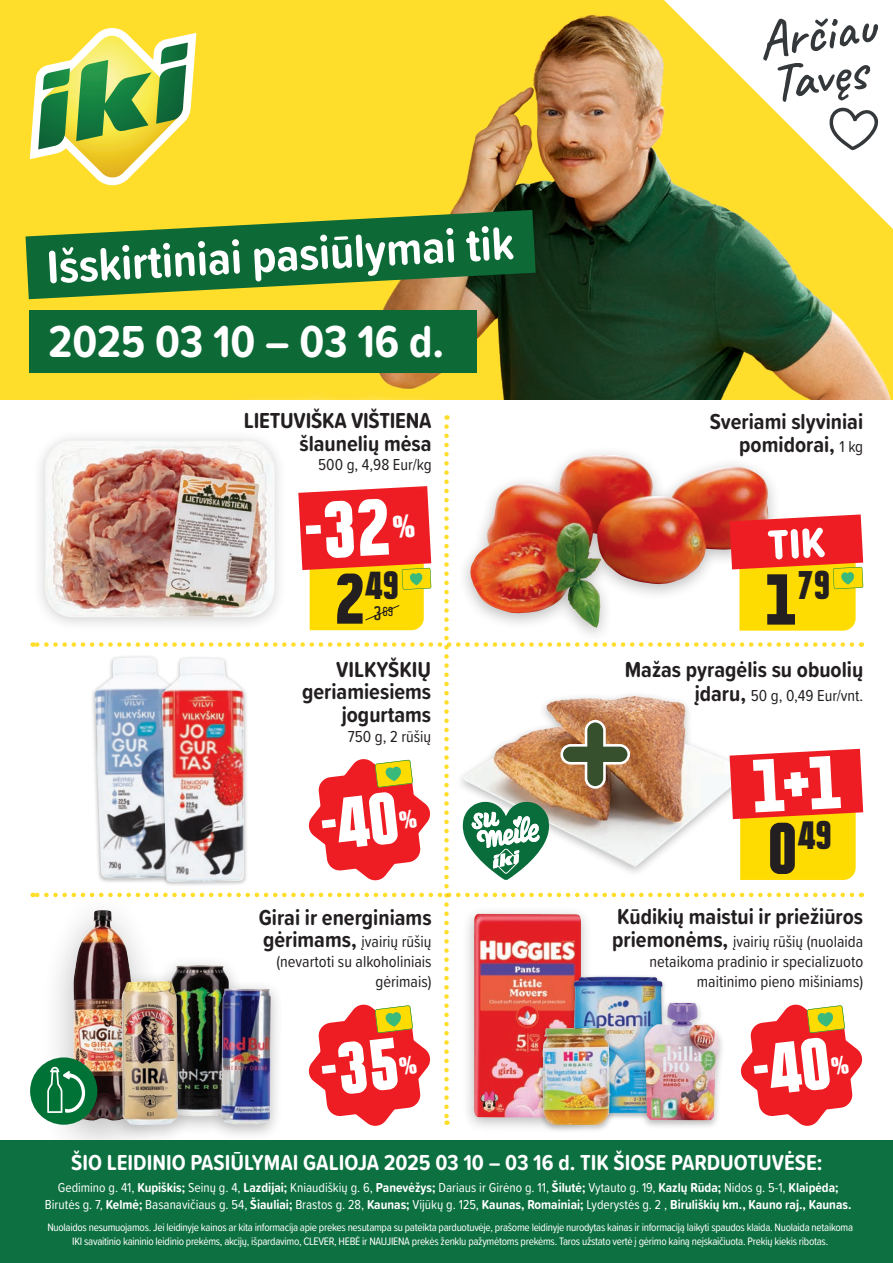
<style>
.page{position:relative;width:893px;height:1263px;background:#fff}
.page>*{position:absolute;margin:0;border:0;box-sizing:border-box;transform-origin:0 0}
.t1{font:900 condensed 65.7px "Politica";color:#231f20}
.t2{font:700 48.15px "Proxima Soft Cond";color:#fff}
.t3{font:700 46.5px "Proxima Soft Cond";color:#fff}
.t4{font:900 condensed 36.3px "Politica";color:#231f20}
.t5{font:900 condensed 36.15px "Politica";color:#231f20}
.t6{font:900 condensed 35.7px "Politica";color:#231f20}
.t7{font:700 22.5px/22.5px "Proxima Soft Cond";color:#231f20;text-align:right}
.t8{font:700 22.5px "Proxima Soft Cond";color:#fff}
.t9{font:16.5px/19.8px "Proxima Soft Cond";color:#231f20;text-align:right}
.t10{font:13.5px/16.2px "Proxima Soft Cond";color:#fff;text-align:center}
.t11{font:700 condensed 11.85px "Politica";color:#231f20;scale:1.04 1}
.t12{font:11.25px/13.5px "Proxima Soft Cond";letter-spacing:-.025em;color:#fff;text-align:center}
.s1{font-size:64.65px}
.s2{font-size:17.85px}
.s3{font-weight:700;font-size:22.5px}
.s4{font-weight:400;font-size:16.5px}
.s5{font-size:65.4px}
.s6{font-weight:700}
</style>
<div class="page">
<div style="left:40px;top:889px;width:122px;height:272px;background:#231f20;opacity:.3"></div>
<div style="left:208px;top:980px;width:75px;height:161px;background:#231f20;opacity:.3"></div>
<div style="left:106px;top:971px;width:86px;height:173px;background:#231f20;opacity:.3"></div>
<div style="left:0;top:1140px;width:893px;height:123px;background:#0d7041"></div>
<div style="left:0;top:0;width:893px;height:400px;background:#ffdd2b"></div>
<img style="left:379px;top:15px;width:512px;height:385px">
<svg style="left:26px;top:210px;width:510px;height:89px;fill:#0d6a37"></svg>
<div style="left:29px;top:310px;width:448px;height:63px;background:#0d6a37"></div>
<svg style="left:664px;top:0;width:229px;height:229px"></svg>
<svg style="left:763px;top:18px;width:115px;height:132px"></svg>
<svg style="left:30px;top:28px;width:166px;height:157px"></svg>
<div style="left:225px;top:389px;width:225px;height:103px;background:#fff;opacity:.75"></div>
<div style="left:537px;top:1025px;width:78px;height:108px;background:#231f20;opacity:.3"></div>
<img style="left:33px;top:427px;width:831px;height:700px">
<h2 class="t2" style="left:45px;top:231px;width:469px;rotate:-3deg">Išskirtiniai pasiūlymai tik</h2>
<h3 class="t3" style="left:49px;top:307px;width:397px">2025 03 10 – 03 16 d.</h3>
<h3 class="t7" style="left:244px;top:409px;width:189px">LIETUVIŠKA VIŠTIENA šlaunelių mėsa</h3>
<h3 class="t9" style="left:318px;top:454px;width:115px">500 g, 4,98 Eur/kg</h3>
<h3 class="t6" style="left:335px;top:558px;width:66px"><span class="s1">2</span>49</h3>
<p class="t11" style="left:373px;top:602px;width:21px"><span class="s2">3</span>69</p>
<h3 class="t7" style="left:302px;top:657px;width:131px">VILKYŠKIŲ geriamiesiems jogurtams</h3>
<h3 class="t9" style="left:348px;top:725px;width:85px">750 g, 2 rūšių</h3>
<h3 class="t7" style="left:259px;top:905px;width:174px">Girai ir energiniams</h3>
<h3 class="t9" style="left:263px;top:931px;width:170px"><span class="s3">gėrimams,</span> įvairių rūšių (nevartoti su alkoholiniais gėrimais)</h3>
<h3 class="t7" style="left:710px;top:410px;width:155px">Sveriami slyviniai pomidorai, <span class="s4">1 kg</span></h3>
<h3 class="t4" style="left:796px;top:557px;width:36px">79</h3>
<h1 class="t1" style="left:765px;top:548px;width:32px">1</h1>
<h3 class="t7" style="left:625px;top:657px;width:240px">Mažas pyragėlis su obuolių</h3>
<h3 class="t9" style="left:695px;top:685px;width:170px"><span class="s3">įdaru,</span> 50 g, 0,49 Eur/vnt.</h3>
<h3 class="t5" style="left:767px;top:807px;width:66px"><span class="s5">0</span>49</h3>
<h3 class="t7" style="left:617px;top:905px;width:248px">Kūdikių maistui ir priežiūros</h3>
<h3 class="t9" style="left:612px;top:931px;width:252px"><span class="s3">priemonėms,</span> įvairių rūšių (nuolaida netaikoma pradinio ir specializuoto maitinimo pieno mišiniams)</h3>
<h3 class="t8" style="left:71px;top:1146px;width:753px">ŠIO LEIDINIO PASIŪLYMAI GALIOJA 2025 03 10 – 03 16 d. TIK ŠIOSE PARDUOTUVĖSE:</h3>
<p class="t10" style="left:45px;top:1179px;width:808px">Gedimino g. 41, <span class="s6">Kupiškis;</span> Seinų g. 4, <span class="s6">Lazdijai;</span> Kniaudiškių g. 6, <span class="s6">Panevėžys;</span> Dariaus ir Girėno g. 11, <span class="s6">Šilutė;</span> Vytauto g. 19, <span class="s6">Kazlų Rūda;</span> Nidos g. 5-1, <span class="s6">Klaipėda;<br></span>Birutės g. 7, <span class="s6">Kelmė;</span> Basanavičiaus g. 54, <span class="s6">Šiauliai;</span> Brastos g. 28, <span class="s6">Kaunas;</span> Vijūkų g. 125, <span class="s6">Kaunas, Romainiai;</span> Lyderystės g. 2 , <span class="s6">Biruliškių km., Kauno raj., Kaunas.</span></p>
<p class="t12" style="left:47px;top:1220px;width:807px">Nuolaidos nesumuojamos. Jei leidinyje kainos ar kita informacija apie prekes nesutampa su pateikta parduotuvėje, prašome leidinyje nurodytas kainas ir informaciją laikyti spaudos klaida. Nuolaida netaikoma<br>IKI savaitinio kaininio leidinio prekėms, akcijų, išpardavimo, CLEVER, HEBĖ ir NAUJIENA prekės ženklu pažymėtoms prekėms. Taros užstato vertė į gėrimo kainą neįskaičiuota. Prekių kiekis ribotas.</p>
</div>
